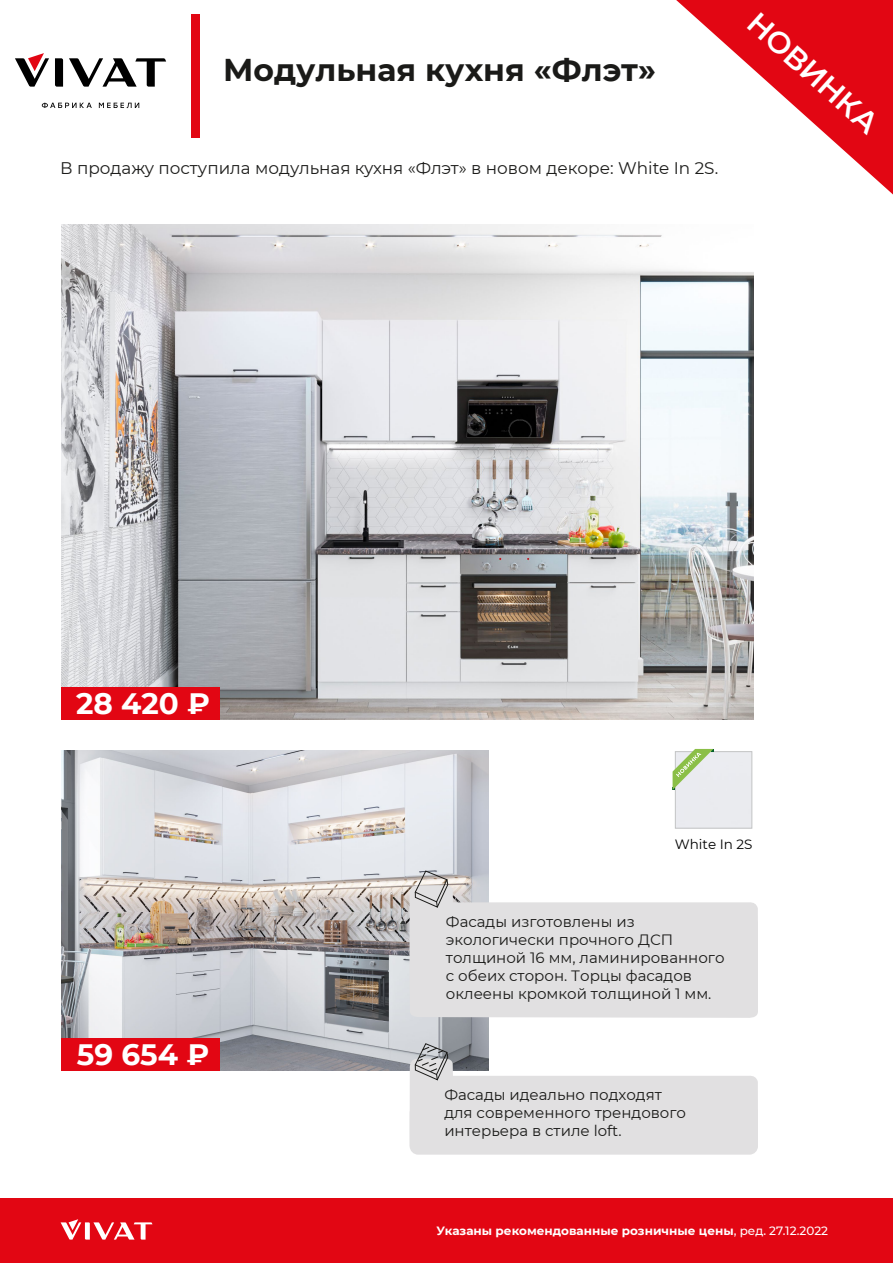
<style>
.page{position:relative;width:893px;height:1263px;background:#fff}
.page>*{position:absolute;margin:0;border:0;box-sizing:border-box;transform-origin:0 0}
.t1{font:700 31.5px "Montserrat";color:#1a1a18}
.t2{font:600 30px "Montserrat";color:#fff}
.t3{font:700 29.4px "Montserrat";color:#fff}
.t4{font:16.8px "Montserrat";color:#1d1d1b}
.t5{font:15px/18px "Montserrat";color:#1a1a18}
.t6{font:13.5px "Montserrat";color:#010000}
.t7{font:700 12px "Montserrat";color:#fff}
.s1{font-weight:500}
</style>
<div class="page">
<div style="left:0;top:1199px;width:893px;height:64px;background:#e20613"></div>
<svg style="left:61px;top:1219px;width:91px;height:20px"></svg>
<svg style="left:676px;top:0;width:217px;height:194px"></svg>
<svg style="left:15px;top:53px;width:34px;height:34px"></svg>
<svg style="left:55px;top:58px;width:8px;height:29px"></svg>
<svg style="left:69px;top:58px;width:97px;height:29px"></svg>
<svg style="left:42px;top:103px;width:50px;height:5px"></svg>
<svg style="left:99px;top:103px;width:40px;height:5px"></svg>
<div style="left:191px;top:14px;width:8px;height:124px;background:#e20613"></div>
<div style="left:675px;top:751px;width:77px;height:78px;border:1px solid #c4c5c5"></div>
<svg style="left:673px;top:749px;width:40px;height:41px;background:#ccddba"></svg>
<img style="left:61px;top:224px;width:692px;height:496px">
<div style="left:61px;top:687px;width:159px;height:33px;background:#e20613"></div>
<img style="left:61px;top:751px;width:427px;height:319px">
<div style="left:61px;top:1038px;width:159px;height:32px;background:#e20613"></div>
<div style="left:410px;top:1104px;width:348px;height:51px;background:#e1e0e1;border-radius:9px"></div>
<svg style="left:410px;top:870px;width:348px;height:148px"></svg>
<svg style="left:410px;top:1043px;width:348px;height:107px"></svg>
<h1 class="t1" style="left:223px;top:47px;width:434px">Модульная кухня «Флэт»</h1>
<p class="t4" style="left:60px;top:157px;width:660px">В продажу поступила модульная кухня «Флэт» в новом декоре: White In 2S.</p>
<h2 class="t2" style="left:766px;top:2px;width:166px;rotate:42deg">НОВИНКА</h2>
<h3 class="t3" style="left:76px;top:682px;width:135px">28 420 ₽</h3>
<p class="t6" style="left:675px;top:835px;width:79px">White In 2S</p>
<h3 class="t3" style="left:77px;top:1033px;width:134px">59 654 ₽</h3>
<p class="t5" style="left:446px;top:912px;width:280px">Фасады изготовлены из экологически прочного ДСП толщиной 16 мм, ламинированного с обеих сторон. Торцы фасадов оклеены кромкой толщиной 1 мм.</p>
<p class="t5" style="left:444px;top:1085px;width:243px">Фасады идеально подходят для современного трендового интерьера в стиле loft.</p>
<p class="t7" style="left:437px;top:1221px;width:393px">Указаны рекомендованные розничные цены<span class="s1">, ред. 27.12.2022</span></p>
</div>
